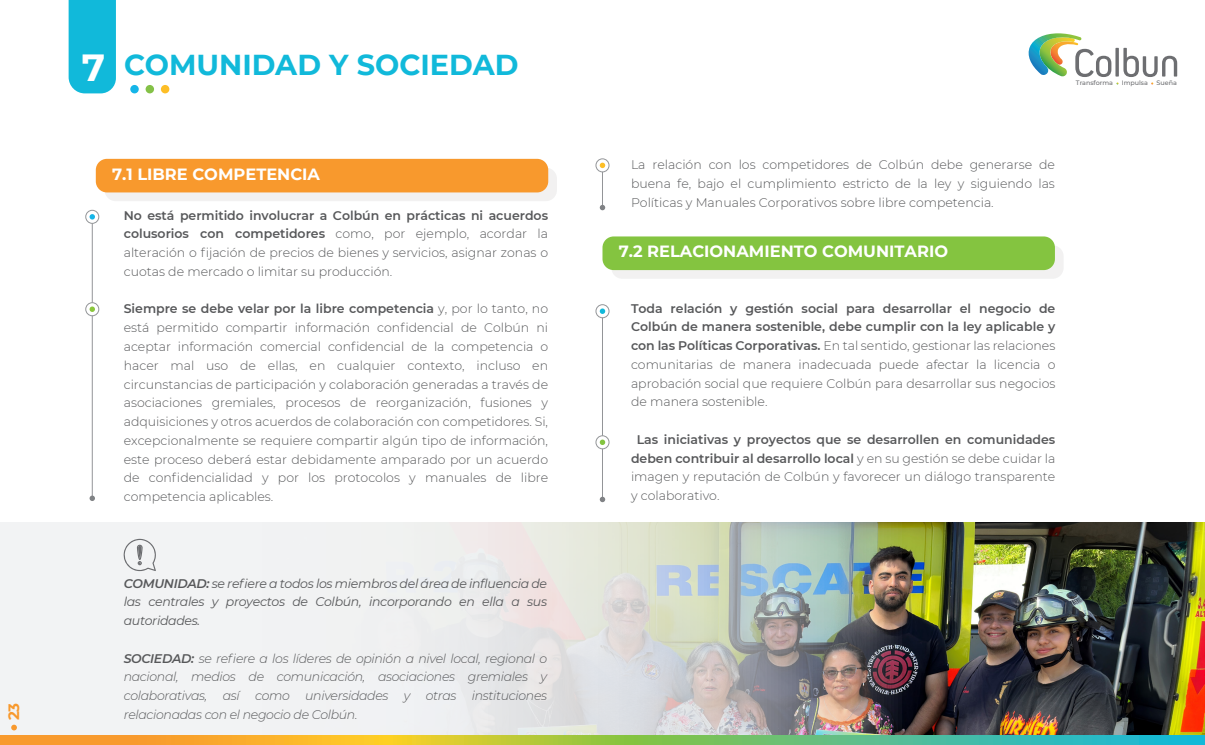
<style>
.page{position:relative;width:1205px;height:745px;background:#fff}
.page>*{position:absolute;margin:0;border:0;box-sizing:border-box;transform-origin:0 0}
.t1{font:700 28.75px "Montserrat";color:#11b9da}
.t2{font:700 16.25px "Montserrat";color:#fff}
.t3{font:700 15px "Montserrat";color:#f8992d}
.t4{font:300 12.5px/18.8px "Montserrat";color:#57585a;text-align:justify}
.t5{font:italic 300 12.5px/18.8px "Montserrat";letter-spacing:-.025em;color:#57585a;text-align:justify}
.t6{font:italic 12.5px/18.8px "Montserrat";letter-spacing:-.025em;color:#57585a;text-align:justify}
.t7{font:500 6.38px "Montserrat";color:#6d6e71}
.s1{font-size:37.62px;color:#fff}
.s2{font-weight:600}
</style>
<div class="page">
<svg style="left:1028px;top:33px;width:149px;height:51px"></svg>
<svg style="left:0;top:734px;width:1205px;height:10px;background:#a0ba68"></svg>
<div style="left:130px;top:85px;width:9px;height:8px;background:#15b5e8;border-radius:50%"></div>
<div style="left:146px;top:85px;width:8px;height:8px;background:#84c147;border-radius:50%"></div>
<div style="left:161px;top:85px;width:8px;height:8px;background:#fdbe26;border-radius:50%"></div>
<div style="left:69px;top:0;width:47px;height:93px;background:#11b9da"></div>
<div style="left:105px;top:167px;width:452px;height:34px;background:linear-gradient(to right,#f2f1f1,#f2f1f0);border-radius:11px"></div>
<div style="left:96px;top:159px;width:452px;height:33px;background:#f8992d;border-radius:11px"></div>
<div style="left:611px;top:245px;width:452px;height:34px;background:linear-gradient(to right,#f2f1f1,#f2f1f1);border-radius:11px"></div>
<div style="left:602px;top:236px;width:453px;height:34px;background:#84c440;border-radius:11px"></div>
<img style="left:901px;top:522px;width:304px;height:212px">
<img style="left:0;top:522px;width:901px;height:212px">
<svg style="left:123px;top:538px;width:33px;height:33px"></svg>
<svg style="left:11px;top:724px;width:6px;height:6px"></svg>
<hr style="left:92px;top:217px;width:1px;height:281px;background:#939598">
<svg style="left:86px;top:210px;width:13px;height:13px"></svg>
<div style="left:85px;top:210px;width:14px;height:13px;border:1px solid #939598;border-radius:50%"></div>
<svg style="left:90px;top:214px;width:5px;height:5px"></svg>
<svg style="left:86px;top:302px;width:13px;height:13px"></svg>
<div style="left:85px;top:302px;width:14px;height:14px;border:1px solid #939598;border-radius:50%"></div>
<svg style="left:90px;top:306px;width:5px;height:6px"></svg>
<hr style="left:602px;top:311px;width:1px;height:188px;background:#939598">
<svg style="left:596px;top:304px;width:13px;height:13px"></svg>
<div style="left:596px;top:304px;width:13px;height:14px;border:1px solid #939598;border-radius:50%"></div>
<svg style="left:600px;top:308px;width:5px;height:6px"></svg>
<svg style="left:600px;top:496px;width:5px;height:6px"></svg>
<hr style="left:602px;top:164px;width:1px;height:43px;background:#939598">
<svg style="left:600px;top:205px;width:5px;height:5px"></svg>
<svg style="left:90px;top:495px;width:5px;height:5px"></svg>
<svg style="left:596px;top:435px;width:13px;height:13px"></svg>
<div style="left:596px;top:435px;width:13px;height:14px;border:1px solid #939598;border-radius:50%"></div>
<svg style="left:600px;top:439px;width:5px;height:5px"></svg>
<svg style="left:596px;top:159px;width:13px;height:13px"></svg>
<div style="left:596px;top:158px;width:13px;height:14px;border:1px solid #939598;border-radius:50%"></div>
<svg style="left:600px;top:162px;width:5px;height:6px"></svg>
<h1 class="t1" style="left:82px;top:44px;width:438px"><span class="s1">7</span> COMUNIDAD Y SOCIEDAD</h1>
<p class="t7" style="left:1076px;top:79px;width:39px">Transforma</p>
<p class="t7" style="left:1121px;top:79px;width:28px">Impulsa</p>
<p class="t7" style="left:1156px;top:79px;width:22px">Sueña</p>
<p class="t4" style="left:631px;top:155px;width:425px">La relación con los competidores de Colbún debe generarse de buena fe, bajo el cumplimiento estricto de la ley y siguiendo las Políticas y Manuales Corporativos sobre libre competencia.</p>
<h2 class="t2" style="left:112px;top:162px;width:210px">7.1 LIBRE COMPETENCIA</h2>
<p class="t4" style="left:124px;top:205px;width:426px"><span class="s2">No está permitido involucrar a Colbún en prácticas ni acuerdos colusorios con competidores</span> como, por ejemplo, acordar la alteración o fijación de precios de bienes y servicios, asignar zonas o cuotas de mercado o limitar su producción.</p>
<p class="t4" style="left:124px;top:299px;width:426px"><span class="s2">Siempre se debe velar por la libre competencia</span> y, por lo tanto, no está permitido compartir información confidencial de Colbún ni aceptar información comercial confidencial de la competencia o hacer mal uso de ellas, en cualquier contexto, incluso en circunstancias de participación y colaboración generadas a través de asociaciones gremiales, procesos de reorganización, fusiones y adquisiciones y otros acuerdos de colaboración con competidores. Si, excepcionalmente se requiere compartir algún tipo de información, este proceso deberá estar debidamente amparado por un acuerdo de confidencialidad y por los protocolos y manuales de libre competencia aplicables.</p>
<p class="t4" style="left:631px;top:298px;width:426px"><span class="s2">Toda relación y gestión social para desarrollar el negocio de Colbún de manera sostenible, debe cumplir con la ley aplicable y con las Políticas Corporativas.</span> En tal sentido, gestionar las relaciones comunitarias de manera inadecuada puede afectar la licencia o aprobación social que requiere Colbún para desarrollar sus negocios de manera sostenible.</p>
<h2 class="t2" style="left:619px;top:240px;width:331px">7.2 RELACIONAMIENTO COMUNITARIO</h2>
<p class="t4" style="left:631px;top:429px;width:426px;text-indent:6px"><span class="s2">Las iniciativas y proyectos que se desarrollen en comunidades deben contribuir al desarrollo local</span> y en su gestión se debe cuidar la imagen y reputación de Colbún y favorecer un diálogo transparente y colaborativo.</p>
<p class="t6" style="left:124px;top:573px;width:425px"><span class="s2">COMUNIDAD:</span> se refiere a todos los miembros del área de influencia de las centrales y proyectos de Colbún, incorporando en ella a sus autoridades.</p>
<p class="t5" style="left:124px;top:648px;width:425px"><span class="s2">SOCIEDAD:</span> se refiere a los líderes de opinión a nivel local, regional o nacional, medios de comunicación, asociaciones gremiales y colaborativas, así como universidades y otras instituciones</p>
<p class="t3" style="left:3px;top:720px;width:19px;rotate:-90deg">23</p>
<p class="t5" style="left:124px;top:704px;width:235px">relacionadas con el negocio de Colbún.</p>
</div>
